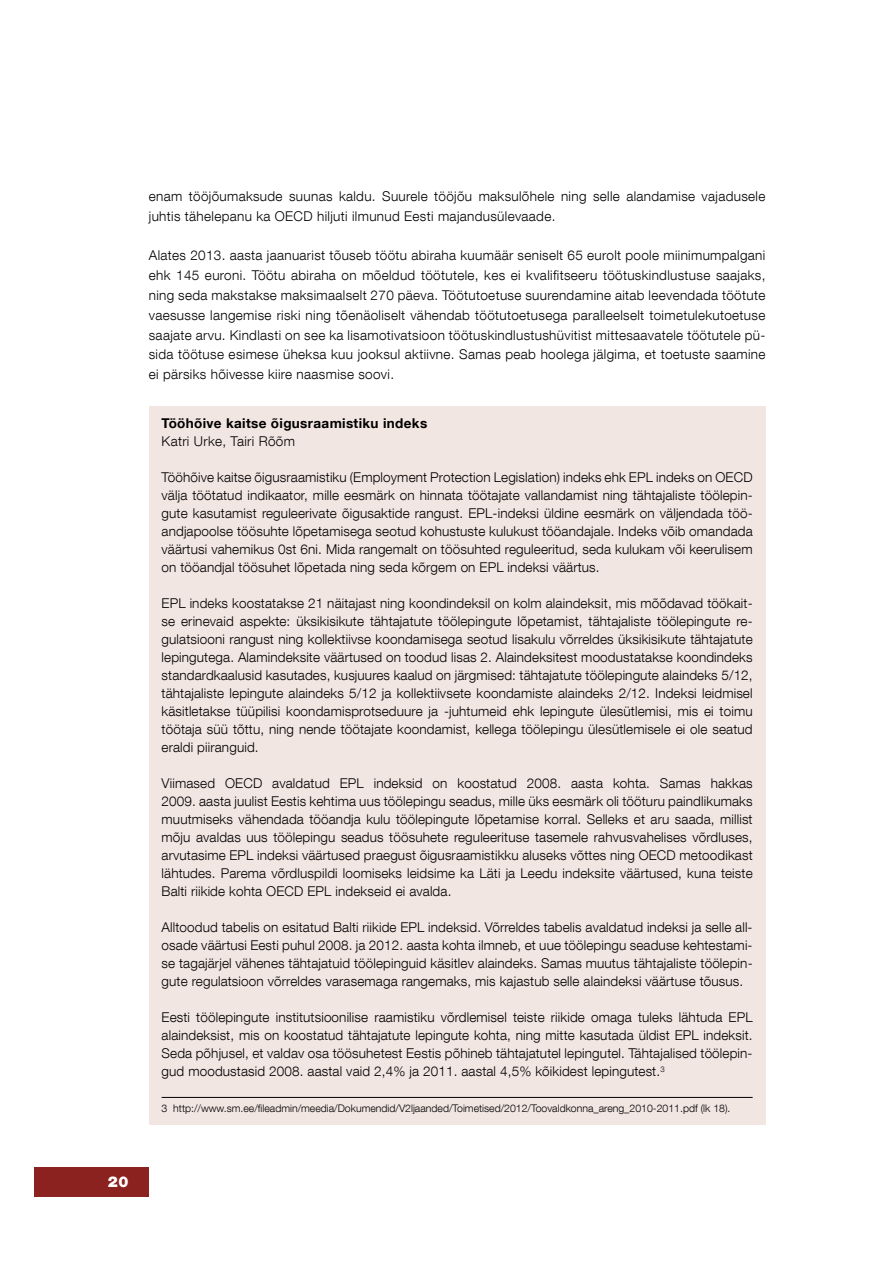
<style>
.page{position:relative;width:893px;height:1263px;background:#fff}
.page>*{position:absolute;margin:0;border:0;box-sizing:border-box;transform-origin:0 0}
.t1{font:900 15px "Helvetica Neue LT Com";color:#fff}
.t2{font:300 13.5px/18px "Helvetica Neue LT Com";letter-spacing:.01em;color:#000;text-align:justify}
.t3{font:700 13.5px "Helvetica Neue LT Com";letter-spacing:.025em;color:#000}
.t4{font:300 10.5px "Helvetica Neue LT Com";color:#000}
</style>
<div class="page">
<div style="left:35px;top:1167px;width:114px;height:30px;background:#8b221f"></div>
<div style="left:149px;top:406px;width:616px;height:718px;background:#f2e6e2"></div>
<hr style="left:162px;top:1097px;width:591px;height:1px;background:#000">
<p class="t2" style="left:149px;top:186px;width:618px;line-height:19.8px">enam tööjõumaksude suunas kaldu. Suurele tööjõu maksulõhele ning selle alandamise vajadusele juhtis tähelepanu ka OECD hiljuti ilmunud Eesti majandusülevaade.</p>
<p class="t2" style="left:149px;top:245px;width:618px;line-height:19.8px">Alates 2013. aasta jaanuarist tõuseb töötu abiraha kuumäär seniselt 65 eurolt poole miinimumpalgani ehk 145 euroni. Töötu abiraha on mõeldud töötutele, kes ei kvalifitseeru töötuskindlustuse saajaks, ning seda makstakse maksimaalselt 270 päeva. Töötutoetuse suurendamine aitab leevendada töötute vaesusse langemise riski ning tõenäoliselt vähendab töötutoetusega paralleelselt toimetulekutoetuse saajate arvu. Kindlasti on see ka lisamotivatsioon töötuskindlustushüvitist mittesaavatele töötutele pü&shy;sida töötuse esimese üheksa kuu jooksul aktiivne. Samas peab hoolega jälgima, et toetuste saamine ei pärsiks hõivesse kiire naasmise soovi.</p>
<p class="t3" style="left:162px;top:415px;width:267px">Tööhõive kaitse õigusraamistiku indeks</p>
<p class="t2" style="left:162px;top:432px;width:135px">Katri Urke, Tairi Rõõm</p>
<p class="t2" style="left:162px;top:468px;width:593px">Tööhõive kaitse õigusraamistiku (Employment Protection Legislation) indeks ehk EPL indeks on OECD välja töötatud indikaator, mille eesmärk on hinnata töötajate vallandamist ning tähtajaliste töölepin&shy;gute kasutamist reguleerivate õigusaktide rangust. EPL-indeksi üldine eesmärk on väljendada töö&shy;andjapoolse töösuhte lõpetamisega seotud kohustuste kulukust tööandajale. Indeks võib omandada väärtusi vahemikus 0st 6ni. Mida rangemalt on töösuhted reguleeritud, seda kulukam või keerulisem on tööandjal töösuhet lõpetada ning seda kõrgem on EPL indeksi väärtus.</p>
<p class="t2" style="left:162px;top:594px;width:593px">EPL indeks koostatakse 21 näitajast ning koondindeksil on kolm alaindeksit, mis mõõdavad töökait&shy;se erinevaid aspekte: üksikisikute tähtajatute töölepingute lõpetamist, tähtajaliste töölepingute re&shy;gulatsiooni rangust ning kollektiivse koondamisega seotud lisakulu võrreldes üksikisikute tähtajatute lepingutega. Alamindeksite väärtused on toodud lisas 2. Alaindeksitest moodustatakse koondindeks standardkaalusid kasutades, kusjuures kaalud on järgmised: tähtajatute töölepingute alaindeks 5/12, tähtajaliste lepingute alaindeks 5/12 ja kollektiivsete koondamiste alaindeks 2/12. Indeksi leidmisel käsitletakse tüüpilisi koondamisprotseduure ja -juhtumeid ehk lepingute ülesütlemisi, mis ei toimu töötaja süü tõttu, ning nende töötajate koondamist, kellega töölepingu ülesütlemisele ei ole seatud eraldi piiranguid.</p>
<p class="t2" style="left:162px;top:774px;width:593px">Viimased OECD avaldatud EPL indeksid on koostatud 2008. aasta kohta. Samas hakkas 2009. aasta juulist Eestis kehtima uus töölepingu seadus, mille üks eesmärk oli tööturu paindlikumaks muutmiseks vähendada tööandja kulu töölepingute lõpetamise korral. Selleks et aru saada, millist mõju avaldas uus töölepingu seadus töösuhete reguleerituse tasemele rahvusvahelises võrdluses, arvutasime EPL indeksi väärtused praegust õigusraamistikku aluseks võttes ning OECD metoodikast lähtudes. Parema võrdluspildi loomiseks leidsime ka Läti ja Leedu indeksite väärtused, kuna teiste Balti riikide kohta OECD EPL indekseid ei avalda.</p>
<p class="t2" style="left:162px;top:918px;width:593px">Alltoodud tabelis on esitatud Balti riikide EPL indeksid. Võrreldes tabelis avaldatud indeksi ja selle all&shy;osade väärtusi Eesti puhul 2008. ja 2012. aasta kohta ilmneb, et uue töölepingu seaduse kehtestami&shy;se tagajärjel vähenes tähtajatuid töölepinguid käsitlev alaindeks. Samas muutus tähtajaliste töölepin&shy;gute regulatsioon võrreldes varasemaga rangemaks, mis kajastub selle alaindeksi väärtuse tõusus.</p>
<p class="t2" style="left:162px;top:1008px;width:592px">Eesti töölepingute institutsioonilise raamistiku võrdlemisel teiste riikide omaga tuleks lähtuda EPL alaindeksist, mis on koostatud tähtajatute lepingute kohta, ning mitte kasutada üldist EPL indeksit.<br>Seda põhjusel, et valdav osa töösuhetest Eestis põhineb tähtajatutel lepingutel. Tähtajalised töölepin&shy;gud moodustasid 2008. aastal vaid 2,4% ja 2011. aastal 4,5% kõikidest lepingutest.<sup>3</sup></p>
<p class="t4" style="left:162px;top:1101px;width:570px">3 http://www.sm.ee/fileadmin/meedia/Dokumendid/V2ljaanded/Toimetised/2012/Toovaldkonna_areng_2010-2011.pdf (lk 18).</p>
<p class="t1" style="left:108px;top:1173px;width:22px">20</p>
</div>
